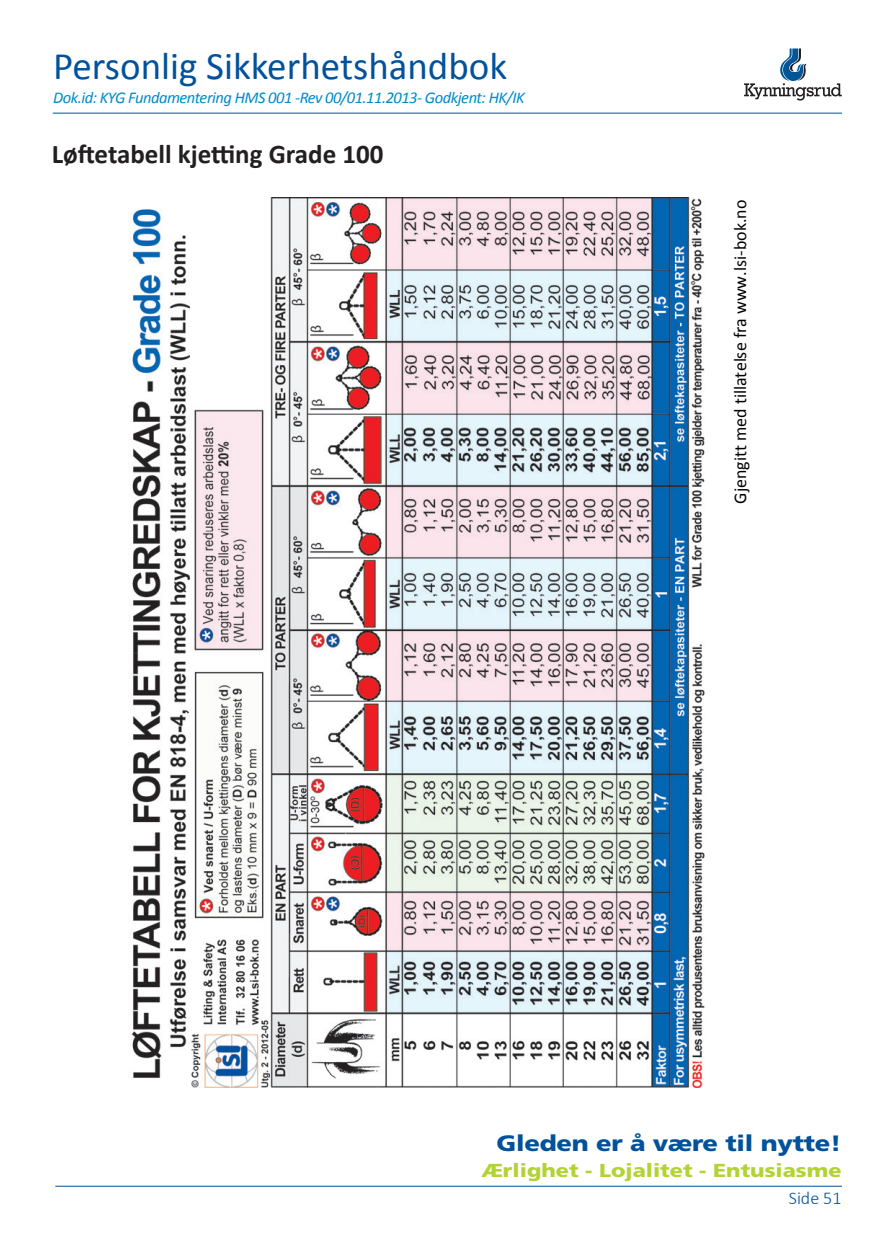
<style>
.page{position:relative;width:893px;height:1259px;background:#fff}
.page>*{position:absolute;margin:0;border:0;box-sizing:border-box;transform-origin:0 0}
.t1{font:39px "Calibri";color:#01519b}
.t2{font:38.7px "Calibri";color:#003478}
.t3{font:27px "Calibri";color:#000}
.t4{font:700 27px "Calibri";color:#231f20}
.t5{font:900 22.2px "Frutiger CE";letter-spacing:-.01em;color:#01519b;scale:1.15 1}
.t6{font:900 18.9px "Frutiger CE";color:#b3d234;scale:1.15 1}
.t7{font:18px "Calibri";color:#000}
.t8{font:300 18px "Calibri";color:#01519b}
.t9{font:italic 16.5px "Calibri";letter-spacing:-.03em;color:#008ac8}
</style>
<div class="page">
<hr style="left:55px;top:1185px;width:787px;height:1px;background:#01519b">
<hr style="left:53px;top:113px;width:789px;height:1px;background:#01519b">
<svg style="left:744px;top:48px;width:98px;height:53px"></svg>
<img style="left:131px;top:197px;width:574px;height:890px">
<div style="left:198px;top:197px;width:57px;height:204px;background:#fff"></div>
<h1 class="t1" style="left:53px;top:42px;width:456px">Personlig Sikkerhetshåndbok</h1>
<p class="t9" style="left:53px;top:87px;width:473px">Dok.id: KYG Fundamentering HMS 001 -Rev 00/01.11.2013- Godkjent: HK/IK</p>
<h2 class="t2" style="left:63px;top:52px;width:457px">Personlig Sikkerhetshåndbok</h2>
<h3 class="t4" style="left:52px;top:136px;width:333px">Løftetabell kjetting Grade 100</h3>
<h3 class="t3" style="left:63px;top:148px;width:328px">Løftetabell kjetting Grade 100</h3>
<p class="t7" style="left:729px;top:504px;width:305px;rotate:-90deg">Gjengitt med tillatelse fra www.lsi--‐bok.no</p>
<h3 class="t5" style="left:496px;top:1130px;width:302px">Gleden er å være til nytte!</h3>
<p class="t6" style="left:481px;top:1159px;width:315px">Ærlighet - Lojalitet - Entusiasme</p>
<p class="t8" style="left:789px;top:1187px;width:54px">Side 51</p>
</div>
